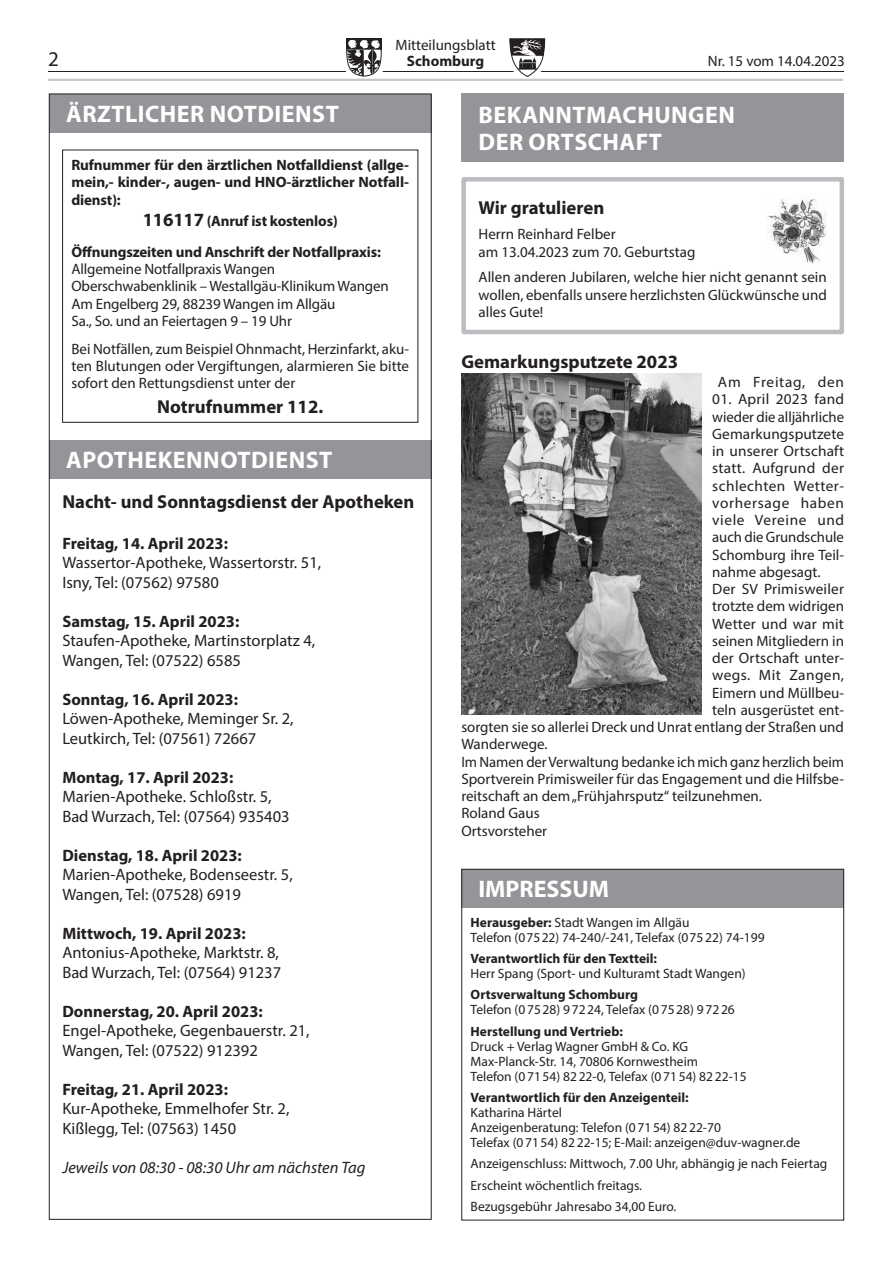
<style>
.page{position:relative;width:893px;height:1263px;background:#fff}
.page>*{position:absolute;margin:0;border:0;box-sizing:border-box;transform-origin:0 0}
.t1{font:700 24px/27px "Myriad Pro";letter-spacing:.02em;color:#fff}
.t2{font:700 24px "Myriad Pro";color:#fff}
.t3{font:21px "Myriad Pro";color:#231f20}
.t4{font:700 18.75px "Myriad Pro";color:#231f20}
.t5{font:16.5px/19.5px "Myriad Pro";color:#231f20}
.t6{font:700 16.5px "Myriad Pro";color:#231f20}
.t7{font:italic 16.5px "Myriad Pro";color:#231f20}
.t8{font:15px/17.2px "Myriad Pro";color:#231f20}
.t9{font:700 15px/17.2px "Myriad Pro";letter-spacing:-.01em;color:#231f20;text-align:justify}
.t10{font:15px "Myriad Pro";letter-spacing:.04em;color:#231f20}
.t11{font:15px "Myriad Pro";letter-spacing:.02em;color:#231f20}
.t12{font:15px "Myriad Pro";letter-spacing:.03em;color:#231f20}
.t13{font:15px "Myriad Pro";letter-spacing:.025em;color:#231f20}
.t14{font:15px "Myriad Pro";letter-spacing:.045em;color:#231f20}
.t15{font:13.5px/15px "Myriad Pro";color:#231f20}
.t16{font:700 13.5px "Myriad Pro";color:#231f20}
.s1{font-size:18.75px}
.s2{font-weight:700}
</style>
<div class="page">
<hr style="left:48px;top:71px;width:795px;height:1px;background:#231f20">
<svg style="left:346px;top:38px;width:36px;height:39px"></svg>
<svg style="left:509px;top:38px;width:36px;height:39px"></svg>
<hr style="left:48px;top:79px;width:795px;height:2px;background:#c7c8ca">
<div style="left:461px;top:93px;width:383px;height:68px;background:#939598"></div>
<img style="left:767px;top:199px;width:60px;height:65px">
<div style="left:461px;top:177px;width:383px;height:157px;border:4px solid #bcbdc0"></div>
<img style="left:461px;top:374px;width:241px;height:341px">
<div style="left:49px;top:94px;width:383px;height:38px;background:#939598"></div>
<div style="left:62px;top:150px;width:356px;height:273px;border:1px solid #231f20"></div>
<div style="left:49px;top:440px;width:383px;height:38px;background:#939598"></div>
<svg style="left:461px;top:868px;width:383px;height:353px"></svg>
<p class="t8" style="left:395px;top:36px;width:102px">Mitteilungsblatt</p>
<h2 class="t3" style="left:48px;top:46px;width:12px">2</h2>
<p class="t9" style="left:407px;top:52px;width:79px">Schomburg</p>
<p class="t8" style="left:708px;top:52px;width:139px">Nr. 15 vom 14.04.2023</p>
<h1 class="t1" style="left:479px;top:100px;width:258px">BEKANNTMACHUNGEN<br>DER ORTSCHAFT</h1>
<h1 class="t1" style="left:66px;top:100px;width:274px">ÄRZTLICHER NOTDIENST</h1>
<p class="t9" style="left:71px;top:156px;width:339px">Rufnummer für den ärztlichen Notfalldienst (allge&shy;mein,- kinder-, augen- und HNO-ärztlicher Notfall&shy;dienst):</p>
<p class="t9" style="left:71px;top:205px;width:311px;line-height:30.8px;text-indent:71px"><span class="s1">116117</span> (Anruf ist kostenlos)<br>Öffnungszeiten und Anschrift der Notfallpraxis:</p>
<p class="t8" style="left:71px;top:260px;width:319px">Allgemeine Notfallpraxis Wangen Oberschwabenklinik – Westallgäu-Klinikum Wangen Am Engelberg 29, 88239 Wangen im Allgäu<br>Sa., So. und an Feiertagen 9 – 19 Uhr</p>
<p class="t8" style="left:71px;top:340px;width:339px;text-align:justify">Bei Notfällen, zum Beispiel Ohnmacht, Herzinfarkt, aku&shy;ten Blutungen oder Vergiftungen, alarmieren Sie bitte sofort den Rettungsdienst unter der</p>
<p class="t4" style="left:157px;top:395px;width:168px">Notrufnummer 112.</p>
<h1 class="t1" style="left:66px;top:446px;width:268px">APOTHEKENNOTDIENST</h1>
<p class="t4" style="left:62px;top:489px;width:353px">Nacht- und Sonntagsdienst der Apotheken</p>
<p class="t6" style="left:62px;top:532px;width:167px">Freitag, 14. April 2023:</p>
<p class="t5" style="left:62px;top:553px;width:260px">Wassertor-Apotheke, Wassertorstr. 51,<br>Isny, Tel: (07562) 97580</p>
<p class="t6" style="left:62px;top:610px;width:178px">Samstag, 15. April 2023:</p>
<p class="t5" style="left:62px;top:631px;width:254px">Staufen-Apotheke, Martinstorplatz 4,<br>Wangen, Tel: (07522) 6585</p>
<p class="t6" style="left:62px;top:688px;width:177px">Sonntag, 16. April 2023:</p>
<p class="t5" style="left:62px;top:709px;width:233px">Löwen-Apotheke, Meminger Sr. 2,<br>Leutkirch, Tel: (07561) 72667</p>
<p class="t6" style="left:62px;top:766px;width:172px">Montag, 17. April 2023:</p>
<p class="t5" style="left:62px;top:787px;width:229px">Marien-Apotheke. Schloßstr. 5,<br>Bad Wurzach, Tel: (07564) 935403</p>
<p class="t6" style="left:62px;top:844px;width:181px">Dienstag, 18. April 2023:</p>
<p class="t5" style="left:62px;top:865px;width:232px">Marien-Apotheke, Bodenseestr. 5,<br>Wangen, Tel: (07528) 6919</p>
<p class="t6" style="left:62px;top:922px;width:185px">Mittwoch, 19. April 2023:</p>
<p class="t5" style="left:62px;top:943px;width:220px">Antonius-Apotheke, Marktstr. 8,<br>Bad Wurzach, Tel: (07564) 91237</p>
<p class="t6" style="left:62px;top:1000px;width:202px">Donnerstag, 20. April 2023:</p>
<p class="t5" style="left:62px;top:1021px;width:249px">Engel-Apotheke, Gegenbauerstr. 21,<br>Wangen, Tel: (07522) 912392</p>
<p class="t6" style="left:62px;top:1078px;width:167px">Freitag, 21. April 2023:</p>
<p class="t5" style="left:62px;top:1099px;width:228px">Kur-Apotheke, Emmelhofer Str. 2,<br>Kißlegg, Tel: (07563) 1450</p>
<p class="t7" style="left:62px;top:1157px;width:304px">Jeweils von 08:30 - 08:30 Uhr am nächsten Tag</p>
<p class="t4" style="left:479px;top:195px;width:127px">Wir gratulieren</p>
<p class="t8" style="left:479px;top:226px;width:218px">Herrn Reinhard Felber<br>am 13.04.2023 zum 70. Geburtstag</p>
<p class="t8" style="left:479px;top:269px;width:350px;text-align:justify">Allen anderen Jubilaren, welche hier nicht genannt sein wollen, ebenfalls unsere herzlichsten Glückwünsche und alles Gute!</p>
<p class="t4" style="left:461px;top:349px;width:218px">Gemarkungsputzete 2023</p>
<p class="t14" style="left:718px;top:373px;width:128px">Am Freitag, den</p>
<p class="t8" style="left:712px;top:390px;width:133px">01. April 2023 fand</p>
<p class="t8" style="left:712px;top:408px;width:133px">wieder die alljährliche</p>
<p class="t8" style="left:712px;top:425px;width:133px">Gemarkungsputzete</p>
<p class="t8" style="left:712px;top:442px;width:133px">in unserer Ortschaft</p>
<p class="t11" style="left:712px;top:459px;width:133px">statt. Aufgrund der</p>
<p class="t12" style="left:712px;top:476px;width:133px">schlechten Wetter-</p>
<p class="t10" style="left:712px;top:494px;width:133px">vorhersage haben</p>
<p class="t10" style="left:712px;top:511px;width:133px">viele Vereine und</p>
<p class="t8" style="left:712px;top:528px;width:133px">auch die Grundschule</p>
<p class="t8" style="left:712px;top:546px;width:133px">Schomburg ihre Teil-</p>
<p class="t8" style="left:712px;top:563px;width:110px">nahme abgesagt.</p>
<p class="t8" style="left:712px;top:580px;width:133px">Der SV Primisweiler</p>
<p class="t8" style="left:712px;top:597px;width:133px">trotzte dem widrigen</p>
<p class="t8" style="left:712px;top:615px;width:133px">Wetter und war mit</p>
<p class="t8" style="left:712px;top:632px;width:133px">seinen Mitgliedern in</p>
<p class="t8" style="left:712px;top:649px;width:133px">der Ortschaft unter-</p>
<p class="t13" style="left:712px;top:666px;width:133px">wegs. Mit Zangen,</p>
<p class="t8" style="left:712px;top:684px;width:133px">Eimern und Müllbeu-</p>
<p class="t8" style="left:712px;top:701px;width:133px">teln ausgerüstet ent-</p>
<p class="t8" style="left:461px;top:718px;width:384px">sorgten sie so allerlei Dreck und Unrat entlang der Straßen und</p>
<p class="t8" style="left:461px;top:735px;width:88px">Wanderwege.</p>
<p class="t8" style="left:461px;top:753px;width:384px">Im Namen der Verwaltung bedanke ich mich ganz herzlich beim</p>
<p class="t8" style="left:461px;top:770px;width:384px">Sportverein Primisweiler für das Engagement und die Hilfsbe-</p>
<p class="t8" style="left:461px;top:787px;width:302px">reitschaft an dem „Frühjahrsputz“ teilzunehmen.</p>
<p class="t8" style="left:461px;top:804px;width:80px">Roland Gaus</p>
<p class="t8" style="left:461px;top:822px;width:87px">Ortsvorsteher</p>
<h1 class="t2" style="left:478px;top:873px;width:132px">IMPRESSUM</h1>
<p class="t15" style="left:471px;top:914px;width:295px"><span class="s2">Herausgeber:</span> Stadt Wangen im Allgäu<br>Telefon (07522) 74-240/-241, Telefax (075 22) 74-199</p>
<p class="t16" style="left:471px;top:949px;width:188px">Verantwortlich für den Textteil:</p>
<p class="t15" style="left:471px;top:966px;width:277px">Herr Spang (Sport- und Kulturamt Stadt Wangen)</p>
<p class="t16" style="left:471px;top:986px;width:169px">Ortsverwaltung Schomburg</p>
<p class="t15" style="left:471px;top:1002px;width:266px">Telefon (07528) 97224, Telefax (07528) 97226</p>
<p class="t16" style="left:471px;top:1022px;width:154px">Herstellung und Vertrieb:</p>
<p class="t15" style="left:471px;top:1038px;width:278px">Druck + Verlag Wagner GmbH &amp; Co. KG<br>Max-Planck-Str. 14, 70806 Kornwestheim<br>Telefon (07154) 8222-0, Telefax (07154) 8222-15</p>
<p class="t16" style="left:471px;top:1089px;width:220px">Verantwortlich für den Anzeigenteil:</p>
<p class="t15" style="left:471px;top:1105px;width:331px">Katharina Härtel<br>Anzeigenberatung: Telefon (07154) 8222-70<br>Telefax (07154) 8222-15; E-Mail: anzeigen@duv-wagner.de</p>
<p class="t15" style="left:471px;top:1153px;width:358px;line-height:21.5px">Anzeigenschluss: Mittwoch, 7.00 Uhr, abhängig je nach Feiertag<br>Erscheint wöchentlich freitags.<br>Bezugsgebühr Jahresabo 34,00 Euro.</p>
</div>
